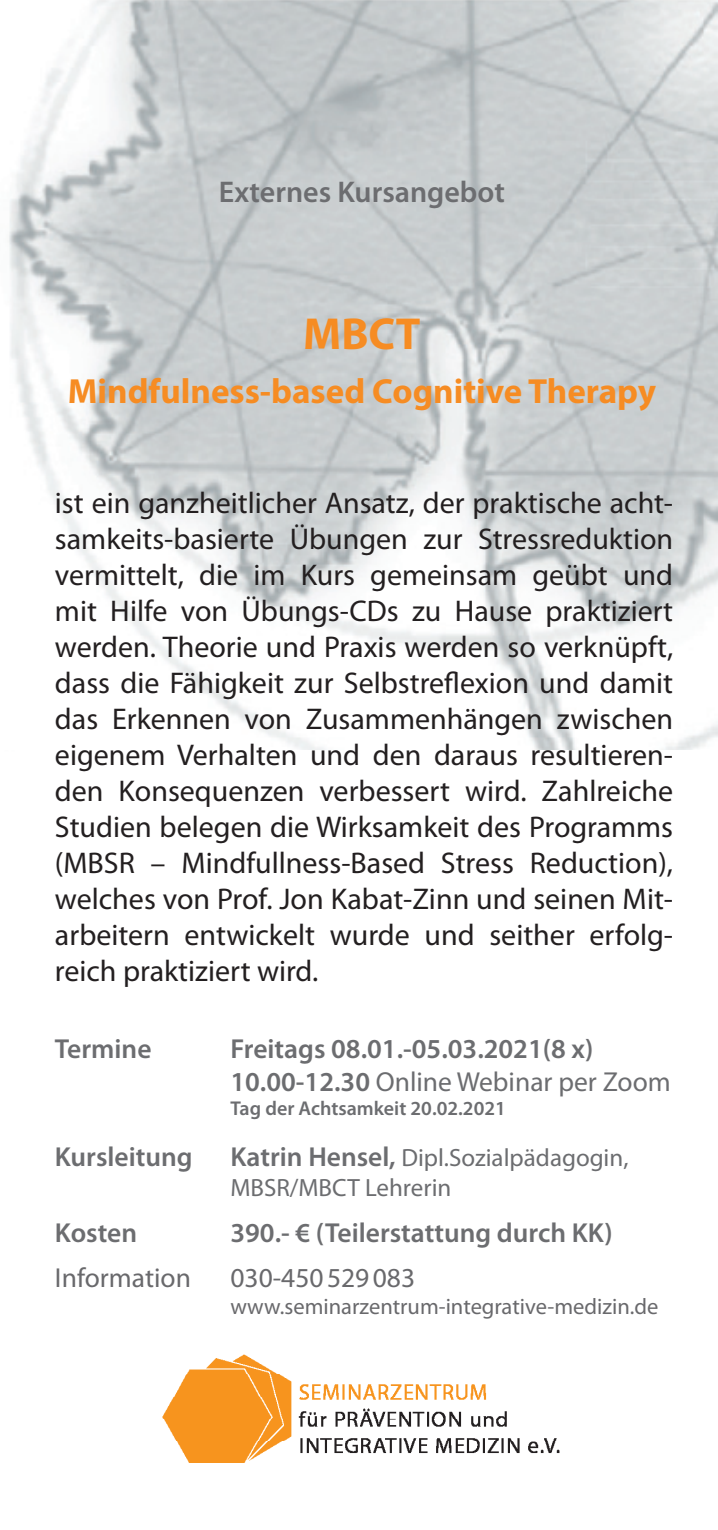
<style>
.page{position:relative;width:718px;height:1530px;background:#fff}
.page>*{position:absolute;margin:0;border:0;box-sizing:border-box;transform-origin:0 0}
.Headline{font:700 45px "Myriad Pro";color:#f68c23}
.Headline-2{font:700 35px "Myriad Pro";color:#f68c23}
.t1{font:30px/36px "Myriad Pro";color:#231f20;text-align:justify}
.t2{font:600 30px "Myriad Pro";color:#6c6d70}
.Subheadline{font:600 27.5px "Myriad Pro";color:#6c6d70}
.Subheadline2{font:600 27.5px "Myriad Pro";color:#6c6d70}
.Subheadline2-2{font:27.5px "Myriad Pro";color:#6c6d70}
.t3{font:27.5px "Myriad Pro";color:#69696c}
.Subheadline-2{font:25px/30px "Myriad Pro";color:#6c6d70}
.t4{font:22.5px "Myriad Pro";color:#69696c}
.Subheadline2-3{font:600 20px "Myriad Pro";color:#6c6d70}
.s1{font-weight:600}
.s2{font-weight:600;font-size:27.5px}
</style>
<div class="page">
<img style="left:9px;top:0;width:709px;height:749px">
<img style="left:162px;top:1354px;width:398px;height:109px">
<p class="t2" style="left:219px;top:172px;width:287px">Externes Kursangebot</p>
<p class="Headline" style="left:303px;top:304px;width:119px">MBCT</p>
<p class="Headline-2" style="left:68px;top:368px;width:590px">Mindfulness-based Cognitive Therapy</p>
<p class="t1" style="left:55px;top:484px;width:619px">ist ein ganzheitlicher Ansatz, der praktische acht&shy;samkeits-basierte Übungen zur Stressreduktion vermittelt, die im Kurs gemeinsam geübt und mit Hilfe von Übungs-CDs zu Hause praktiziert werden. Theorie und Praxis werden so verknüpft, dass die Fähigkeit zur Selbstreflexion und damit das Erkennen von Zusammenhängen zwischen eigenem Verhalten und den daraus resultieren&shy;den Konsequenzen verbessert wird. Zahlreiche Studien belegen die Wirksamkeit des Programms (MBSR – Mindfullness-Based Stress Reduction), welches von Prof. Jon Kabat-Zinn und seinen Mit&shy;arbeitern entwickelt wurde und seither erfolg&shy;reich praktiziert wird.</p>
<p class="Subheadline2" style="left:55px;top:1031px;width:98px">Termine</p>
<p class="Subheadline2" style="left:230px;top:1031px;width:364px">Freitags 08.01.-05.03.2021(8 x)</p>
<p class="Subheadline2-2" style="left:230px;top:1064px;width:442px"><span class="s1">10.00-12.30</span> Online Webinar per Zoom</p>
<p class="Subheadline2-3" style="left:230px;top:1095px;width:277px">Tag der Achtsamkeit 20.02.2021</p>
<p class="Subheadline" style="left:55px;top:1139px;width:139px">Kursleitung</p>
<p class="Subheadline-2" style="left:230px;top:1142px;width:399px"><span class="s2">Katrin Hensel,</span> Dipl.Sozialpädagogin,<br>MBSR/MBCT Lehrerin</p>
<p class="Subheadline" style="left:55px;top:1215px;width:84px">Kosten</p>
<p class="Subheadline" style="left:230px;top:1215px;width:383px">390.- € (Teilerstattung durch KK)</p>
<p class="t3" style="left:55px;top:1260px;width:137px">Information</p>
<p class="t3" style="left:230px;top:1260px;width:186px">030-450529083</p>
<p class="t4" style="left:230px;top:1292px;width:429px">www.seminarzentrum-integrative-medizin.de</p>
</div>
